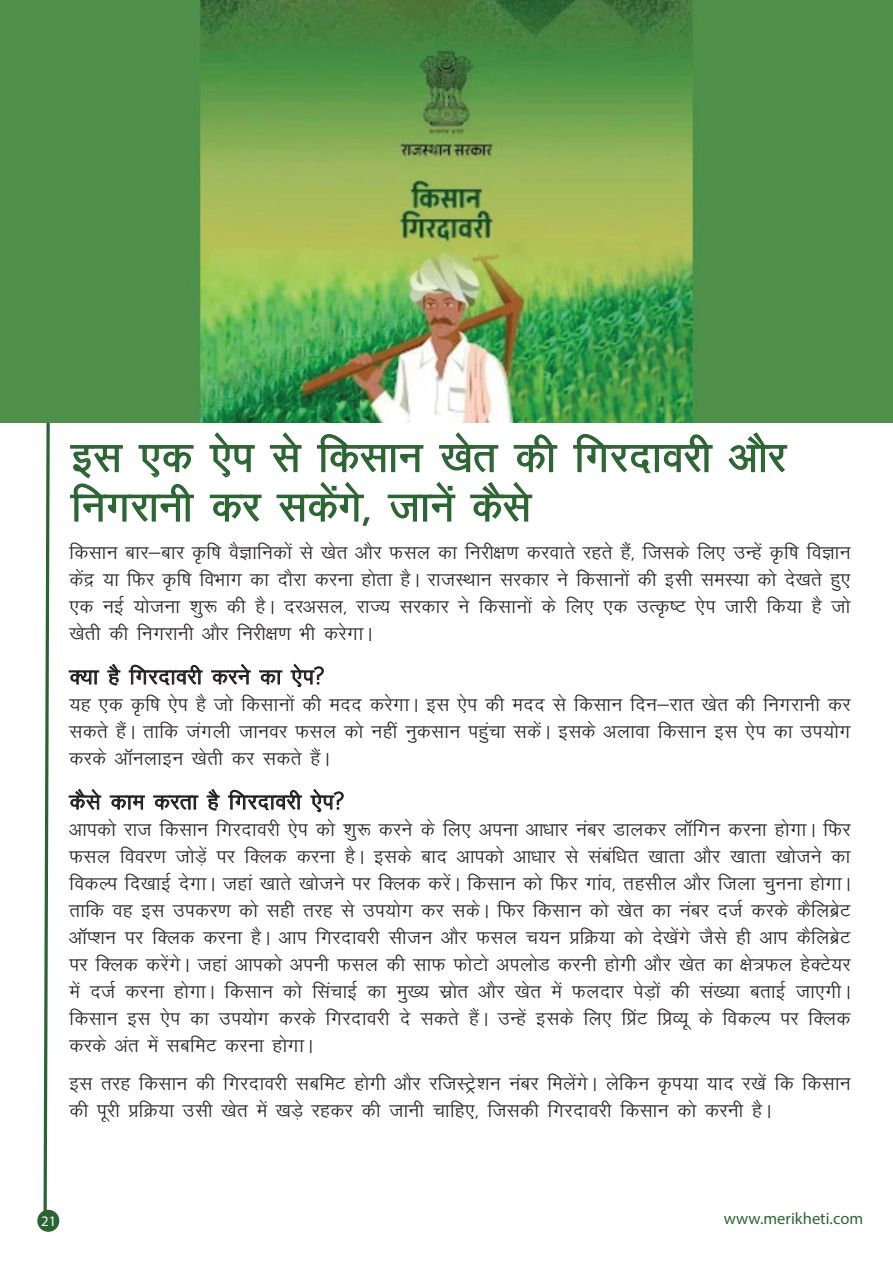
<style>
.page{position:relative;width:893px;height:1263px;background:#fff}
.page>*{position:absolute;margin:0;border:0;box-sizing:border-box;transform-origin:0 0}
.t1{font:49.5px/49.5px "Kruti Dev 010";letter-spacing:-.01em;color:#296432}
.t2{font:25.5px "Kruti Dev 010";color:#231f20}
.t3{font:22.5px/27px "Kruti Dev 010";color:#231f20;text-align:justify}
.t4{font:16.5px "Myriad Pro";color:#2d6533}
.t5{font:14.55px "Myriad Pro";color:#fff}
</style>
<div class="page">
<div style="left:37px;top:1210px;width:22px;height:22px;background:#296432;border-radius:11px"></div>
<svg style="left:209px;top:432px;width:46px;height:46px"></svg>
<svg style="left:269px;top:432px;width:33px;height:41px"></svg>
<svg style="left:316px;top:434px;width:108px;height:39px"></svg>
<svg style="left:439px;top:432px;width:60px;height:41px"></svg>
<svg style="left:513px;top:434px;width:45px;height:39px"></svg>
<svg style="left:573px;top:434px;width:140px;height:40px"></svg>
<svg style="left:728px;top:432px;width:60px;height:41px"></svg>
<svg style="left:70px;top:445px;width:124px;height:77px"></svg>
<svg style="left:209px;top:494px;width:53px;height:28px"></svg>
<svg style="left:276px;top:481px;width:94px;height:45px"></svg>
<svg style="left:387px;top:481px;width:69px;height:41px"></svg>
<svg style="left:470px;top:482px;width:63px;height:40px"></svg>
<svg style="left:68px;top:670px;width:32px;height:15px"></svg>
<svg style="left:107px;top:664px;width:14px;height:22px"></svg>
<svg style="left:129px;top:664px;width:74px;height:21px"></svg>
<svg style="left:211px;top:663px;width:40px;height:22px"></svg>
<svg style="left:259px;top:670px;width:24px;height:15px"></svg>
<svg style="left:290px;top:664px;width:34px;height:24px"></svg>
<svg style="left:68px;top:789px;width:34px;height:21px"></svg>
<svg style="left:110px;top:795px;width:35px;height:15px"></svg>
<svg style="left:153px;top:795px;width:46px;height:15px"></svg>
<svg style="left:206px;top:789px;width:14px;height:22px"></svg>
<svg style="left:228px;top:789px;width:74px;height:21px"></svg>
<svg style="left:310px;top:789px;width:34px;height:24px"></svg>
<img style="left:0;top:0;width:893px;height:423px">
<svg style="left:44px;top:423px;width:6px;height:788px"></svg>
<h1 class="t1" style="left:71px;top:433px;width:716px">bl ,d ,si ls fdlku [ksr dh fxjnkojh vkSj fuxjkuh dj ldsaxs] tkusa dSls</h1>
<p class="t3" style="left:69px;top:539px;width:783px">fdlku ckj&amp;ckj —f"k oSKkfudksa ls [ksr vkSj Qly dk fujh{k.k djokrs jgrs gSa] ftlds fy, mUgsa —f"k foKku dsaæ ;k fQj —f"k foHkkx dk nkSjk djuk gksrk gSA jktLFkku ljdkj us fdlkuksa dh blh leL;k dks ns[krs gq, ,d ubZ ;kstuk 'kq: dh gSA njvly] jkT; ljdkj us fdlkuksa ds fy, ,d mR—"V ,si tkjh fd;k gS tks [ksrh dh fuxjkuh vkSj fujh{k.k Hkh djsxkA</p>
<p class="t2" style="left:69px;top:664px;width:257px">D;k gS fxjnkojh djus dk ,si\</p>
<p class="t3" style="left:69px;top:691px;width:783px">;g ,d —f"k ,si gS tks fdlkuksa dh enn djsxkA bl ,si dh enn ls fdlku fnu&amp;jkr [ksr dh fuxjkuh dj ldrs gSaA rkfd taxyh tkuoj Qly dks ugha uqdlku igqapk ldsaA blds vykok fdlku bl ,si dk mi;ksx djds v‚uykbu [ksrh dj ldrs gSaA</p>
<p class="t2" style="left:69px;top:789px;width:276px">dSls dke djrk gS fxjnkojh ,si\</p>
<p class="t3" style="left:69px;top:816px;width:783px">vkidks jkt fdlku fxjnkojh ,si dks 'kq: djus ds fy, viuk vk/kkj uacj Mkydj y‚fxu djuk gksxkA fQj Qly fooj.k tksM+sa ij fDyd djuk gSA blds ckn vkidks vk/kkj ls lacaf/kr [kkrk vkSj [kkrk [kkstus dk fodYi fn[kkbZ nsxkA tgka [kkrs [kkstus ij fDyd djsaA fdlku dks fQj xkao] rglhy vkSj ftyk pquuk gksxkA rkfd og bl midj.k dks lgh rjg ls mi;ksx dj ldsA fQj fdlku dks [ksr dk uacj ntZ djds dSfyczsV v‚I'ku ij fDyd djuk gSA vki fxjnkojh lhtu vkSj Qly p;u çfØ;k dks ns[ksaxs tSls gh vki dSfyczsV ij fDyd djsaxsA tgka vkidks viuh Qly dh lkQ QksVks viyksM djuh gksxh vkSj [ksr dk {ks=Qy gsDVs;j esa ntZ djuk gksxkA fdlku dks flapkbZ dk eq[; lzksr vkSj [ksr esa Qynkj isM+ksa dh la[;k crkbZ tk,xhA fdlku bl ,si dk mi;ksx djds fxjnkojh ns ldrs gSaA mUgsa blds fy, fçaV fçO;w ds fodYi ij fDyd djds var esa lcfeV djuk gksxkA</p>
<p class="t3" style="left:69px;top:1070px;width:783px">bl rjg fdlku dh fxjnkojh lcfeV gksxh vkSj jftLVªs'ku uacj feysaxsA ysfdu —i;k ;kn j[ksa fd fdlku dh iwjh çfØ;k mlh [ksr esa [kM+s jgdj dh tkuh pkfg,] ftldh fxjnkojh fdlku dks djuh gSA</p>
<p class="t5" style="left:41px;top:1212px;width:16px">21</p>
<p class="t4" style="left:724px;top:1208px;width:141px">www.merikheti.com</p>
</div>
